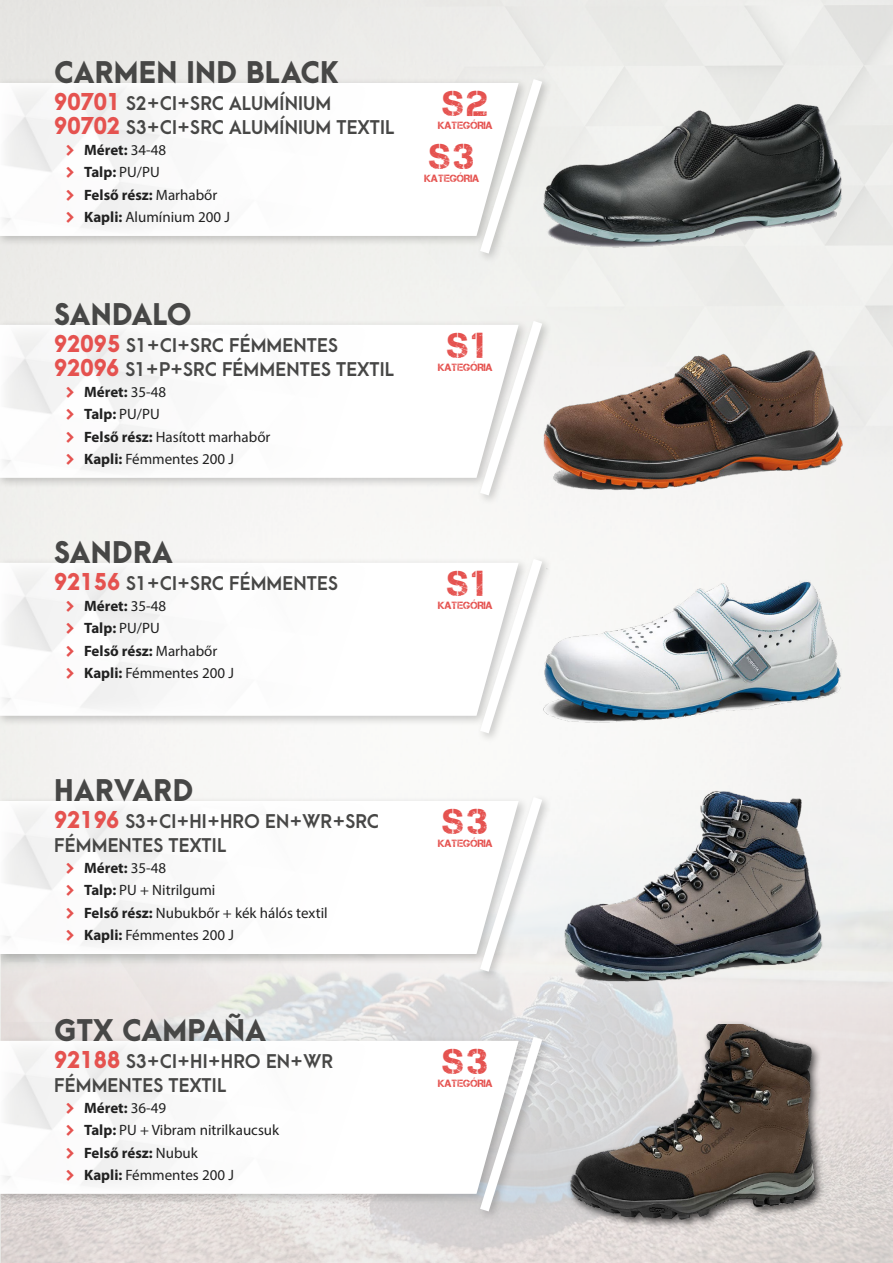
<style>
.page{position:relative;width:893px;height:1263px;background:#fff}
.page>*{position:absolute;margin:0;border:0;box-sizing:border-box;transform-origin:0 0}
.t1{font:36px "Capture Smallz";letter-spacing:.1em;color:#e5524f}
.t2{font:800 27px "Arca Majora 3";letter-spacing:.01em;color:#474746}
.t3{font:700 18px/24px "Arca Majora 3";letter-spacing:.01em;color:#474746}
.t4{font:15px/22.5px "Myriad Pro";color:#212121}
.t5{font:10.5px "Capture Smallz";color:#e5524f}
.s1{font-weight:800;font-size:21px;color:#e5524f}
.s2{font-weight:700}
</style>
<div class="page">
<div style="left:265px;top:0;width:628px;height:460px;background:#ededeb"></div>
<img style="left:2px;top:777px;width:891px;height:486px">
<div style="left:0;top:78px;width:529px;height:169px;background:#000;opacity:.2"></div>
<img style="left:0;top:83px;width:473px;height:153px">
<svg style="left:473px;top:69px;width:52px;height:194px"></svg>
<img style="left:525px;top:67px;width:339px;height:205px">
<div style="left:0;top:320px;width:529px;height:169px;background:#000;opacity:.2"></div>
<img style="left:0;top:325px;width:473px;height:153px">
<svg style="left:473px;top:311px;width:52px;height:194px"></svg>
<img style="left:525px;top:308px;width:339px;height:206px">
<div style="left:0;top:558px;width:529px;height:169px;background:#000;opacity:.2"></div>
<img style="left:0;top:563px;width:473px;height:153px">
<svg style="left:473px;top:549px;width:52px;height:194px"></svg>
<img style="left:525px;top:546px;width:339px;height:206px">
<div style="left:0;top:796px;width:529px;height:169px;background:#000;opacity:.2"></div>
<img style="left:0;top:801px;width:473px;height:153px">
<svg style="left:473px;top:787px;width:69px;height:194px"></svg>
<img style="left:542px;top:784px;width:305px;height:206px">
<div style="left:0;top:1036px;width:529px;height:169px;background:#000;opacity:.2"></div>
<img style="left:0;top:1041px;width:473px;height:153px">
<svg style="left:473px;top:1027px;width:76px;height:194px"></svg>
<img style="left:550px;top:1024px;width:289px;height:206px">
<svg style="left:67px;top:145px;width:7px;height:11px"></svg>
<svg style="left:67px;top:167px;width:7px;height:11px"></svg>
<svg style="left:67px;top:190px;width:7px;height:11px"></svg>
<svg style="left:67px;top:212px;width:7px;height:11px"></svg>
<svg style="left:67px;top:386px;width:7px;height:11px"></svg>
<svg style="left:67px;top:409px;width:7px;height:11px"></svg>
<svg style="left:67px;top:431px;width:7px;height:11px"></svg>
<svg style="left:67px;top:454px;width:7px;height:11px"></svg>
<svg style="left:67px;top:600px;width:7px;height:11px"></svg>
<svg style="left:67px;top:623px;width:7px;height:11px"></svg>
<svg style="left:67px;top:645px;width:7px;height:11px"></svg>
<svg style="left:67px;top:668px;width:7px;height:11px"></svg>
<svg style="left:67px;top:863px;width:7px;height:11px"></svg>
<svg style="left:67px;top:885px;width:7px;height:11px"></svg>
<svg style="left:67px;top:908px;width:7px;height:11px"></svg>
<svg style="left:67px;top:930px;width:7px;height:11px"></svg>
<svg style="left:67px;top:1102px;width:7px;height:11px"></svg>
<svg style="left:67px;top:1125px;width:7px;height:11px"></svg>
<svg style="left:67px;top:1147px;width:7px;height:11px"></svg>
<svg style="left:67px;top:1170px;width:7px;height:11px"></svg>
<h2 class="t2" style="left:54px;top:48px;width:286px">CARMEN IND BLACK</h2>
<p class="t3" style="left:54px;top:89px;width:342px"><span class="s1">90701</span> S2+CI+SRC ALUMÍNIUM<br><span class="s1">90702</span> S3+CI+SRC ALUMÍNIUM TEXTIL</p>
<p class="t4" style="left:84px;top:138px;width:147px"><span class="s2">Méret:</span> 34-48<br><span class="s2">Talp:</span> PU/PU<br><span class="s2">Felső rész:</span> Marhabőr<br><span class="s2">Kapli:</span> Alumínium 200 J</p>
<h1 class="t1" style="left:442px;top:83px;width:48px">S2</h1>
<p class="t5" style="left:438px;top:120px;width:56px">KATEGÓRIA</p>
<h1 class="t1" style="left:429px;top:136px;width:47px">S3</h1>
<p class="t5" style="left:425px;top:173px;width:56px">KATEGÓRIA</p>
<h2 class="t2" style="left:54px;top:290px;width:139px">SANDALO</h2>
<p class="t3" style="left:54px;top:331px;width:341px"><span class="s1">92095</span> S1+CI+SRC FÉMMENTES<br><span class="s1">92096</span> S1+P+SRC FÉMMENTES TEXTIL</p>
<p class="t4" style="left:84px;top:380px;width:188px"><span class="s2">Méret:</span> 35-48<br><span class="s2">Talp:</span> PU/PU<br><span class="s2">Felső rész:</span> Hasított marhabőr<br><span class="s2">Kapli:</span> Fémmentes 200 J</p>
<h2 class="t2" style="left:54px;top:528px;width:120px">SANDRA</h2>
<p class="t3" style="left:54px;top:569px;width:285px"><span class="s1">92156</span> S1+CI+SRC FÉMMENTES</p>
<p class="t4" style="left:84px;top:594px;width:151px"><span class="s2">Méret:</span> 35-48<br><span class="s2">Talp:</span> PU/PU<br><span class="s2">Felső rész:</span> Marhabőr<br><span class="s2">Kapli:</span> Fémmentes 200 J</p>
<h1 class="t1" style="left:447px;top:325px;width:38px">S1</h1>
<p class="t5" style="left:438px;top:362px;width:56px">KATEGÓRIA</p>
<h1 class="t1" style="left:447px;top:563px;width:38px">S1</h1>
<p class="t5" style="left:438px;top:600px;width:56px">KATEGÓRIA</p>
<h2 class="t2" style="left:54px;top:766px;width:141px">HARVARD</h2>
<p class="t3" style="left:54px;top:807px;width:326px"><span class="s1">92196</span> S3+CI+HI+HRO EN+WR+SRC<br>FÉMMENTES TEXTIL</p>
<p class="t4" style="left:84px;top:856px;width:245px"><span class="s2">Méret:</span> 35-48<br><span class="s2">Talp:</span> PU + Nitrilgumi<br><span class="s2">Felső rész:</span> Nubukbőr + kék hálós textil<br><span class="s2">Kapli:</span> Fémmentes 200 J</p>
<h2 class="t2" style="left:54px;top:1006px;width:213px">GTX CAMPAÑA</h2>
<p class="t3" style="left:54px;top:1047px;width:280px"><span class="s1">92188</span> S3+CI+HI+HRO EN+WR<br>FÉMMENTES TEXTIL</p>
<p class="t4" style="left:84px;top:1096px;width:197px"><span class="s2">Méret:</span> 36-49<br><span class="s2">Talp:</span> PU + Vibram nitrilkaucsuk<br><span class="s2">Felső rész:</span> Nubuk<br><span class="s2">Kapli:</span> Fémmentes 200 J</p>
<h1 class="t1" style="left:443px;top:801px;width:47px">S3</h1>
<p class="t5" style="left:438px;top:838px;width:56px">KATEGÓRIA</p>
<h1 class="t1" style="left:443px;top:1041px;width:47px">S3</h1>
<p class="t5" style="left:438px;top:1078px;width:56px">KATEGÓRIA</p>
</div>
